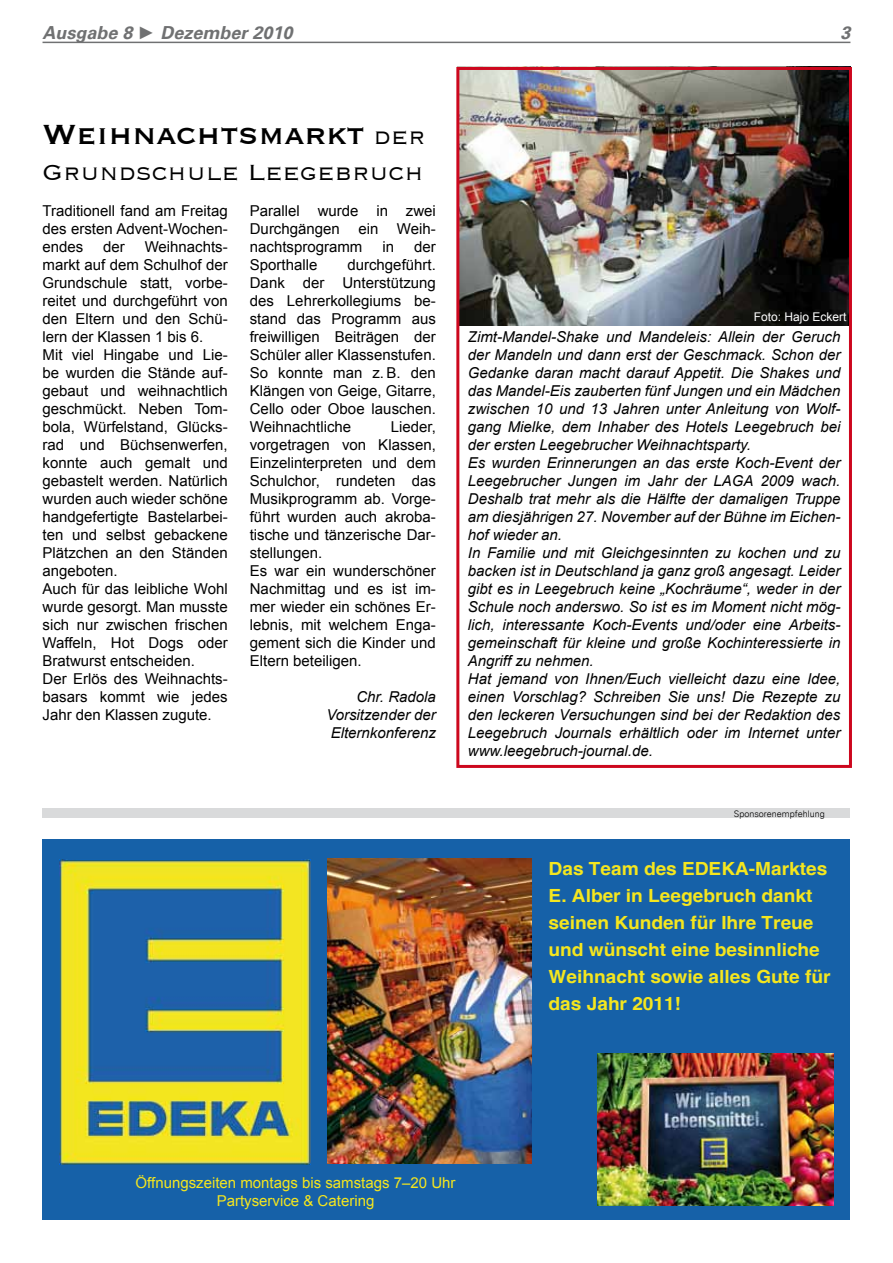
<style>
.page{position:relative;width:893px;height:1263px;background:#fff}
.page>*{position:absolute;margin:0;border:0;box-sizing:border-box;transform-origin:0 0}
.t1{font:36px "Copperplate";color:#000}
.t2{font:300 28.5px "Copperplate";color:#000}
.t3{font:700 condensed 18.15px/27px "Helvetica";color:#f5e61e;scale:1.28 1}
.t4{font:italic 700 18px "Univers";color:#707172}
.t5{font:15px/18px "Arial";color:#000;text-align:justify}
.t6{font:italic 15px/18px "Arial";color:#000;text-align:justify}
.t7{font:15px/18px "Arial";color:#f5e61e;text-align:center}
.t8{font:12px "Arial";color:#fff}
.t9{font:300 9px "Univers";color:#000}
.s1{font-family:"Arial"}
.s2{font-weight:300;font-size:28.5px}
</style>
<div class="page">
<hr style="left:43px;top:42px;width:807px;height:1px;background:#707172">
<img style="left:460px;top:71px;width:388px;height:255px">
<div style="left:456px;top:67px;width:396px;height:701px;border:3px solid #cd071e"></div>
<div style="left:43px;top:808px;width:807px;height:10px;background:#d9dadb"></div>
<div style="left:43px;top:839px;width:807px;height:381px;background:#1661a8"></div>
<img style="left:60px;top:859px;width:250px;height:305px">
<img style="left:597px;top:1054px;width:236px;height:152px">
<img style="left:327px;top:858px;width:205px;height:305px">
<p class="t4" style="left:43px;top:22px;width:251px">Ausgabe 8 <span class="s1">►</span> Dezember 2010</p>
<p class="t4" style="left:840px;top:22px;width:12px">3</p>
<h1 class="t1" style="left:43px;top:111px;width:385px">Weihnachtsmarkt <span class="s2">der</span></h1>
<h2 class="t2" style="left:43px;top:154px;width:382px">Grundschule Leegebruch</h2>
<p class="t5" style="left:43px;top:202px;width:187px">Traditionell fand am Freitag des ersten Advent-Wochen&shy;endes</p>
<p class="t5" style="left:250px;top:202px;width:188px">Parallel wurde in zwei Durchgängen ein Weih&shy;nachtsprogramm</p>
<p class="t5" style="left:43px;top:238px;width:187px;text-align:left;text-indent:102px">Weihnachts&shy;markt auf dem Schulhof der<br>Grundschule statt, vorbe&shy;reitet und durchgeführt von den Eltern und den Schü&shy;lern der Klassen 1 bis 6.<br>Mit viel Hingabe und Lie&shy;be wurden die Stände auf&shy;gebaut und weihnachtlich geschmückt. Neben Tom&shy;bola, Würfelstand, Glücks&shy;rad und Büchsenwerfen, konnte auch gemalt und gebastelt werden. Natürlich wurden auch wieder schöne handgefertigte Bastelarbei&shy;ten und selbst gebackene<br>Plätzchen an den Ständen angeboten.<br>Auch für das leibliche Wohl wurde gesorgt. Man musste sich nur zwischen frischen<br>Waffeln, Hot Dogs oder<br>Bratwurst entscheiden.<br>Der Erlös des Weihnachts&shy;basars kommt wie jedes<br>Jahr den Klassen zugute.</p>
<p class="t5" style="left:103px;top:238px;width:23px">der</p>
<p class="t5" style="left:382px;top:238px;width:13px">in</p>
<p class="t5" style="left:414px;top:238px;width:23px">der</p>
<p class="t5" style="left:250px;top:256px;width:188px;text-indent:98px">durchgeführt.<br>Dank der Unterstützung des Lehrerkollegiums be&shy;stand das Programm aus freiwilligen Beiträgen der Schüler aller Klassenstufen.<br>So konnte man z. B. den Klängen von Geige, Gitarre, Cello oder Oboe lauschen.<br>Weihnachtliche</p>
<p class="t5" style="left:250px;top:256px;width:69px">Sporthalle</p>
<p class="t5" style="left:250px;top:418px;width:188px;text-align:left;text-indent:141px">Lieder, vorgetragen von Klassen,<br>Einzelinterpreten und dem<br>Schulchor, rundeten das<br>Musikprogramm ab. Vorge&shy;führt wurden auch akroba&shy;tische und tänzerische Dar&shy;stellungen.<br>Es war ein wunderschöner<br>Nachmittag und es ist im&shy;mer wieder ein schönes Er&shy;lebnis, mit welchem Enga&shy;gement sich die Kinder und<br>Eltern beteiligen.</p>
<p class="t6" style="left:326px;top:688px;width:111px;text-indent:30px">Chr. Radola Vorsitzender der Elternkonferenz</p>
<p class="t8" style="left:754px;top:309px;width:94px">Foto: Hajo Eckert</p>
<p class="t6" style="left:468px;top:328px;width:374px;text-align:left">Zimt-Mandel-Shake und Mandeleis: Allein der Geruch der Mandeln und dann erst der Geschmack. Schon der Gedanke daran macht darauf Appetit. Die Shakes und das Mandel-Eis zauberten fünf Jungen und ein Mädchen zwischen 10 und 13 Jahren unter Anleitung von Wolf&shy;gang Mielke, dem Inhaber des Hotels Leegebruch bei der ersten Leegebrucher Weihnachtsparty.<br>Es wurden Erinnerungen an das erste Koch-Event der Leegebrucher Jungen im Jahr der LAGA 2009 wach.<br>Deshalb trat mehr als die Hälfte der damaligen Truppe am diesjährigen 27. November auf der Bühne im Eichen&shy;hof wieder an.<br>In Familie und mit Gleichgesinnten zu kochen und zu backen ist in Deutschland ja ganz groß angesagt. Leider gibt es in Leegebruch keine „Kochräume“, weder in der Schule noch anderswo. So ist es im Moment nicht mög&shy;lich, interessante Koch-Events und/oder eine Arbeits&shy;gemeinschaft für kleine und große Kochinteressierte in Angriff zu nehmen.<br>Hat jemand von Ihnen/Euch vielleicht dazu eine Idee, einen Vorschlag? Schreiben Sie uns! Die Rezepte zu den leckeren Versuchungen sind bei der Redaktion des Leegebruch Journals erhältlich oder im Internet unter www.leegebruch-journal.de.</p>
<p class="t9" style="left:734px;top:808px;width:93px">Sponsorenempfehlung</p>
<p class="t3" style="left:549px;top:854px;width:222px">Das Team des EDEKA-Marktes<br>E. Alber in Leegebruch dankt seinen Kunden für Ihre Treue und wünscht eine besinnliche<br>Weihnacht sowie alles Gute für das Jahr 2011!</p>
<p class="t7" style="left:136px;top:1174px;width:321px">Öffnungszeiten montags bis samstags 7–20 Uhr<br>Partyservice &amp; Catering</p>
</div>
